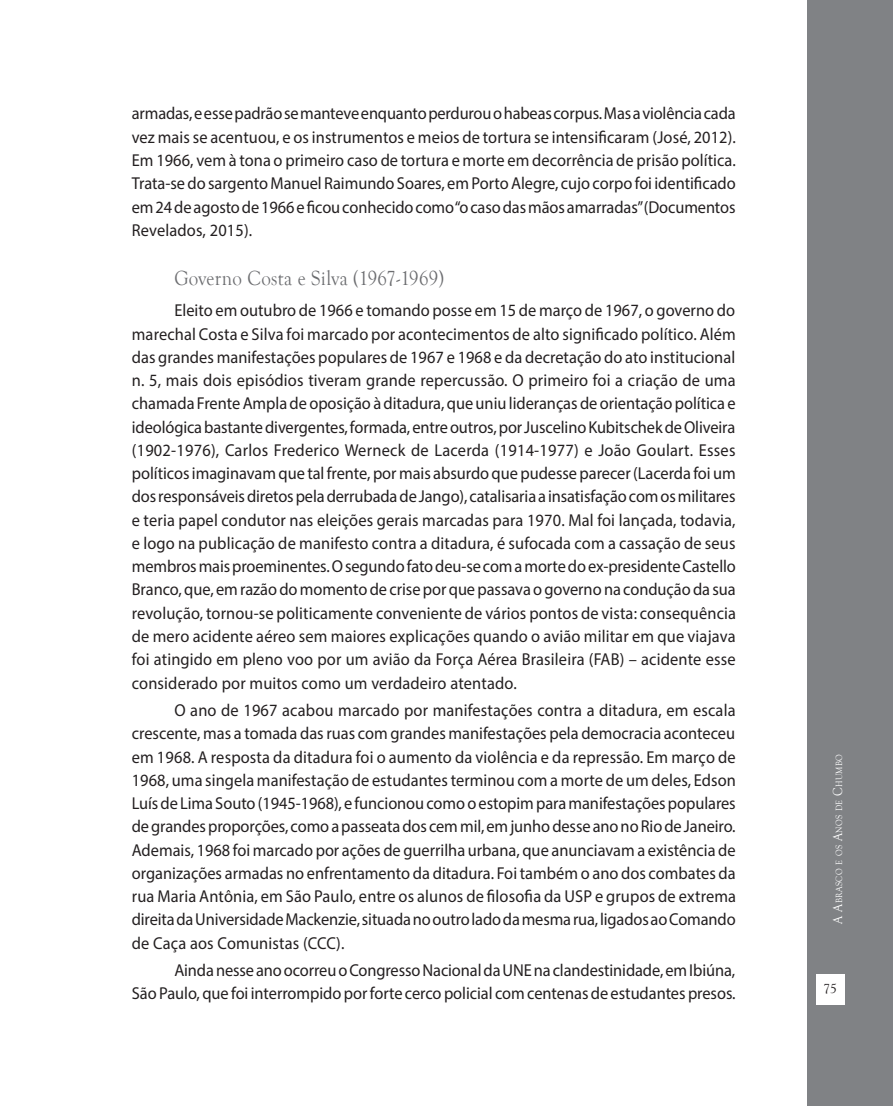
<style>
.page{position:relative;width:893px;height:1106px;background:#fff}
.page>*{position:absolute;margin:0;border:0;box-sizing:border-box;transform-origin:0 0}
.t1{font:21px "Goudy Old Style T";letter-spacing:.02em;color:#6c6d70;scale:.9 1}
.t2{font:17.25px/23.2px "Myriad Pro";letter-spacing:-.005em;color:#231f20;text-align:justify;scale:.95 1}
.t3{font:13.5px "Goudy Old Style T";color:#231f20}
.t4{font:9.45px "Goudy Old Style T";letter-spacing:.035em;color:#fff;scale:.9 1}
.s1{font-size:13.5px}
</style>
<div class="page">
<div style="left:807px;top:0;width:86px;height:1106px;background:#808285"></div>
<div style="left:816px;top:973px;width:28px;height:31px;background:#fff"></div>
<p class="t2" style="left:132px;top:102px;width:637px">armadas, e esse padrão se manteve enquanto perdurou o habeascorpus. Mas a violência cada vez mais se acentuou, e os instrumentos e meios de tortura se intensificaram (José, 2012).<br>Em 1966, vem à tona o primeiro caso de tortura e morte em decorrência de prisão política.<br>Trata-se do sargento Manuel Raimundo Soares, em Porto Alegre, cujo corpo foi identificado em 24 de agosto de 1966 e ficou conhecido como “o caso das mãos amarradas” (Documentos Revelados, 2015).</p>
<p class="t1" style="left:174px;top:266px;width:301px">Governo Costa e Silva (1967-1969)</p>
<p class="t2" style="left:132px;top:298px;width:637px;text-indent:43px">Eleito em outubro de 1966 e tomando posse em 15 de março de 1967, o governo do marechal Costa e Silva foi marcado por acontecimentos de alto significado político. Além das grandes manifestações populares de 1967 e 1968 e da decretação do ato institucional n. 5, mais dois episódios tiveram grande repercussão. O primeiro foi a criação de uma chamada Frente Ampla de oposição à ditadura, que uniu lideranças de orientação política e ideológica bastante divergentes, formada, entre outros, por Juscelino Kubitschek de Oliveira (1902-1976), Carlos Frederico Werneck de Lacerda (1914-1977) e João Goulart. Esses políticos imaginavam que tal frente, por mais absurdo que pudesse parecer (Lacerda foi um dos responsáveis diretos pela derrubada de Jango), catalisaria a insatisfação com os militares e teria papel condutor nas eleições gerais marcadas para 1970. Mal foi lançada, todavia, e logo na publicação de manifesto contra a ditadura, é sufocada com a cassação de seus membros mais proeminentes. O segundo fato deu-se com a morte do ex-presidente Castello Branco, que, em razão do momento de crise por que passava o governo na condução da sua revolução, tornou-se politicamente conveniente de vários pontos de vista: consequência de mero acidente aéreo sem maiores explicações quando o avião militar em que viajava foi atingido em pleno voo por um avião da Força Aérea Brasileira (FAB) – acidente esse considerado por muitos como um verdadeiro atentado.</p>
<p class="t2" style="left:132px;top:698px;width:638px;text-indent:43px">O ano de 1967 acabou marcado por manifestações contra a ditadura, em escala crescente, mas a tomada das ruas com grandes manifestações pela democracia aconteceu em 1968. A resposta da ditadura foi o aumento da violência e da repressão. Em março de 1968, uma singela manifestação de estudantes terminou com a morte de um deles, Edson Luís de Lima Souto (1945-1968), e funcionou como o estopim para manifestações populares de grandes proporções, como a passeata dos cem mil, em junho desse ano no Rio de Janeiro.<br>Ademais, 1968 foi marcado por ações de guerrilha urbana, que anunciavam a existência de organizações armadas no enfrentamento da ditadura. Foi também o ano dos combates da rua Maria Antônia, em São Paulo, entre os alunos de filosofia da USP e grupos de extrema direita da Universidade Mackenzie, situada no outro lado da mesma rua, ligados ao Comando de Caça aos Comunistas (CCC).</p>
<p class="t2" style="left:132px;top:958px;width:637px;text-align:right">Ainda nesse ano ocorreu o Congresso Nacional da UNE na clandestinidade, em Ibiúna,<br>São Paulo, que foi interrompido por forte cerco policial com centenas de estudantes presos.</p>
<p class="t4" style="left:834px;top:923px;width:190px;rotate:-90deg"><span class="s1">A A</span>brasco e os <span class="s1">A</span>nos de <span class="s1">C</span>humbo</p>
<p class="t3" style="left:823px;top:981px;width:15px">75</p>
</div>
